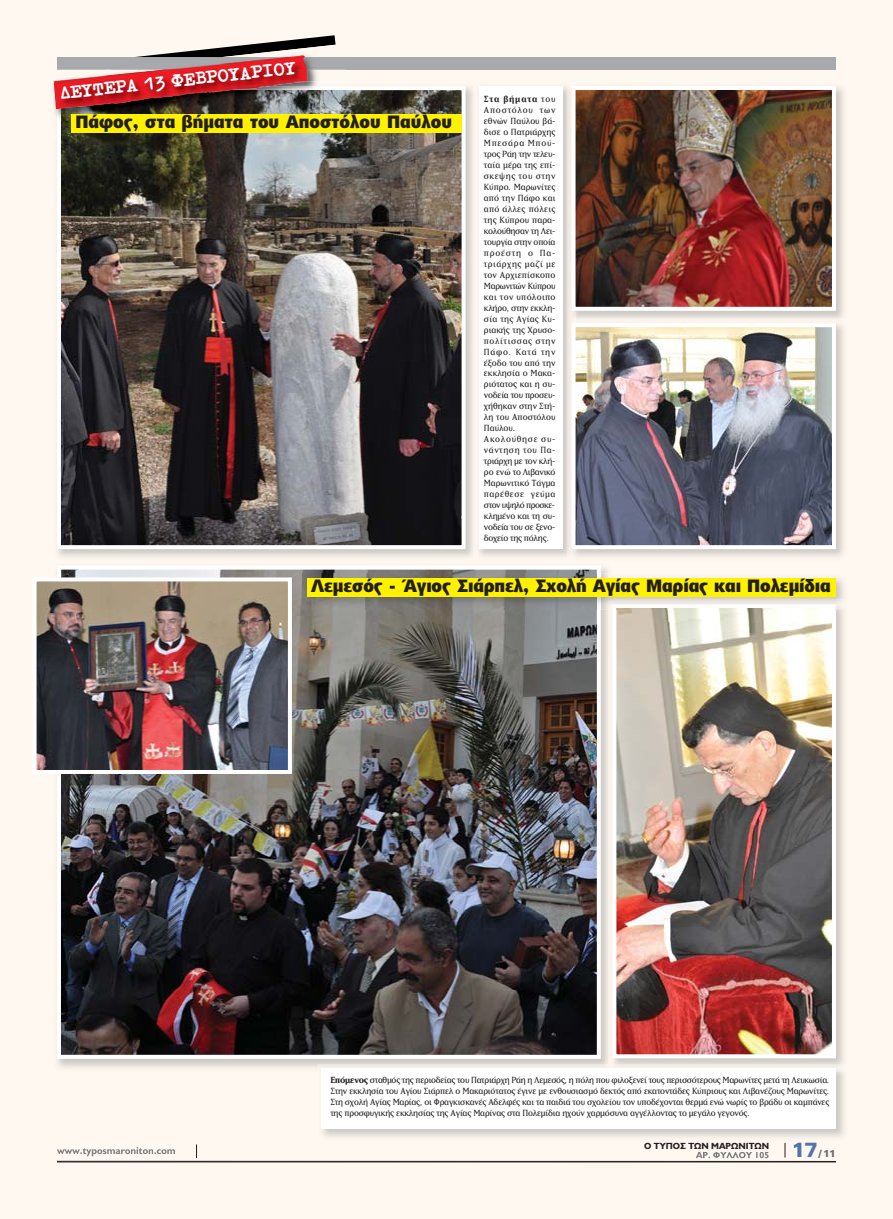
<style>
.page{position:relative;width:893px;height:1219px;background:#fff8f1}
.page>*{position:absolute;margin:0;border:0;box-sizing:border-box;transform-origin:0 0}
.t1{font:900 18px "Politis Gauss 08";letter-spacing:-.01em;color:#231f20;scale:.95 1}
.t2{font:700 17px "Politis Typewriter";color:#fff}
.t3{font:10.5px/11px "Matrix Book Roman";color:#231f20}
.t4{font:700 10.5px "Matrix";letter-spacing:.075em;color:#231f20}
.t5{font:10px "Mg Universe Extra";color:#6d6e70}
.t6{font:700 9px "CF Jeckyl";color:#231f20}
.s1{font-family:"Matrix Book Roman";font-weight:400}
.s2{font-family:"Matrix";font-weight:700}
.s3{font-size:20.6px;color:#5473a8}
</style>
<div class="page">
<div style="left:57px;top:57px;width:779px;height:12px;background:#a7a9ac"></div>
<img style="left:62px;top:571px;width:534px;height:483px">
<div style="left:57px;top:566px;width:544px;height:493px;border:4px solid #fff"></div>
<img style="left:38px;top:582px;width:249px;height:187px">
<div style="left:33px;top:577px;width:259px;height:197px;border:4px solid #fff"></div>
<img style="left:617px;top:609px;width:214px;height:444px">
<div style="left:612px;top:604px;width:224px;height:454px;border:4px solid #fff"></div>
<img style="left:479px;top:87px;width:88px;height:470px">
<div style="left:478px;top:86px;width:85px;height:462px;background:#fff"></div>
<img style="left:62px;top:91px;width:399px;height:453px">
<div style="left:57px;top:86px;width:409px;height:463px;border:4px solid #fff"></div>
<img style="left:577px;top:91px;width:254px;height:215px">
<div style="left:572px;top:86px;width:264px;height:225px;border:4px solid #fff"></div>
<svg style="left:567px;top:319px;width:3px;height:5px"></svg>
<img style="left:577px;top:328px;width:254px;height:216px">
<div style="left:572px;top:323px;width:264px;height:226px;border:4px solid #fff"></div>
<svg style="left:340px;top:69px;width:9px;height:27px"></svg>
<img style="left:135px;top:35px;width:201px;height:22px">
<img style="left:61px;top:139px;width:47px;height:1px">
<svg style="left:56px;top:128px;width:5px;height:12px"></svg>
<img style="left:61px;top:96px;width:282px;height:43px">
<img style="left:221px;top:45px;width:115px;height:12px">
<img style="left:53px;top:69px;width:287px;height:13px">
<img style="left:307px;top:58px;width:6px;height:11px">
<img style="left:57px;top:86px;width:284px;height:41px">
<img style="left:61px;top:109px;width:134px;height:18px">
<img style="left:284px;top:55px;width:21px;height:2px">
<img style="left:54px;top:69px;width:254px;height:13px">
<img style="left:172px;top:57px;width:135px;height:12px">
<img style="left:54px;top:82px;width:252px;height:27px">
<img style="left:57px;top:86px;width:214px;height:23px">
<img style="left:100px;top:90px;width:129px;height:15px">
<div style="left:71px;top:114px;width:391px;height:19px;background:#fff200"></div>
<img style="left:303px;top:573px;width:305px;height:36px">
<svg style="left:836px;top:600px;width:8px;height:9px"></svg>
<svg style="left:608px;top:600px;width:6px;height:9px"></svg>
<img style="left:612px;top:604px;width:224px;height:5px">
<img style="left:616px;top:608px;width:216px;height:1px">
<div style="left:307px;top:578px;width:529px;height:19px;background:#fff200"></div>
<div style="left:321px;top:1068px;width:515px;height:61px;background:#fff"></div>
<svg style="left:57px;top:1148px;width:81px;height:8px"></svg>
<svg style="left:154px;top:1149px;width:21px;height:5px"></svg>
<svg style="left:196px;top:1144px;width:1px;height:14px"></svg>
<hr style="left:57px;top:1161px;width:779px;height:1px;background:#231f20">
<svg style="left:696px;top:1152px;width:73px;height:6px"></svg>
<svg style="left:785px;top:1143px;width:1px;height:15px"></svg>
<h2 class="t2" style="left:59px;top:82px;width:238px;rotate:-6deg">ΔΕΥΤΕΡΑ 13 ΦΕΒΡΟΥΑΡΙΟΥ</h2>
<h1 class="t1" style="left:75px;top:115px;width:398px">Πάφος, στα βήματα του Αποστόλου Παύλου</h1>
<p class="t4" style="left:484px;top:95px;width:73px">Στα βήματα <span class="s1">του</span></p>
<p class="t3" style="left:484px;top:105px;width:73px">Αποστόλου των εθνών Παύλου βά&shy;δισε ο Πατριάρχης<br>Μπεσάρα Μπού&shy;τρος Ράη την τελευ&shy;ταία μέρα της επί&shy;σκεψης του στην<br>Κύπρο. Μαρωνίτες από την Πάφο και από άλλες πόλεις της Κύπρου παρα&shy;κολούθησαν τη Λει&shy;τουργία στην οποία προέστη ο Πα&shy;τριάρχης μαζί με τον Αρχιεπίσκοπο<br>Μαρωνιτών Κύπρου και τον υπόλοιπο κλήρο, στην εκκλη&shy;σία της Αγίας Κυ&shy;ριακής της Χρυσο&shy;πολίτισσας στην<br>Πάφο. Κατά την έξοδο του από την εκκλησία ο Μακα&shy;ριότατος και η συ&shy;νοδεία του προσευ&shy;χήθηκαν στην Στή&shy;λη του Αποστόλου<br>Παύλου.<br>Ακολούθησε συ&shy;νάντηση του Πα&shy;τριάρχη με τον κλή&shy;ρο ενώ το Λιβανικό<br>Μαρωνιτικό Τάγμα παρέθεσε γεύμα στον υψηλό προσκε&shy;κλημένο και τη συ&shy;νοδεία του σε ξενο&shy;δοχείο της πόλης.</p>
<h1 class="t1" style="left:311px;top:579px;width:549px">Λεμεσός - Άγιος Σιάρπελ, Σχολή Αγίας Μαρίας και Πολεμίδια</h1>
<p class="t3" style="left:330px;top:1075px;width:501px;text-align:justify"><span class="s2">Επόμενος</span> σταθμός της περιοδείας του Πατριάρχη Ράη η Λεμεσός, η πόλη που φιλοξενεί τους περισσότερους Μαρωνίτες μετά τη Λευκωσία.<br>Στην εκκλησία του Αγίου Σιάρπελ ο Μακαριότατος έγινε με ενθουσιασμό δεκτός από εκατοντάδες Κύπριους και Λιβανέζους Μαρωνίτες.<br>Στη σχολή Αγίας Μαρίας, οι Φραγκισκανές Αδελφές και τα παιδιά του σχολείου τον υποδέχονται θερμά ενώ νωρίς το βράδυ οι καμπάνες της προσφυγικής εκκλησίας της Αγίας Μαρίνας στα Πολεμίδια ηχούν χαρμόσυνα αγγέλλοντας το μεγάλο γεγονός.</p>
<p class="t6" style="left:644px;top:1143px;width:126px">Ο ΤΥΠΟΣ ΤΩΝ ΜΑΡΩΝΙΤΩΝ</p>
<p class="t5" style="left:792px;top:1147px;width:46px"><span class="s3">17</span>/11</p>
</div>
